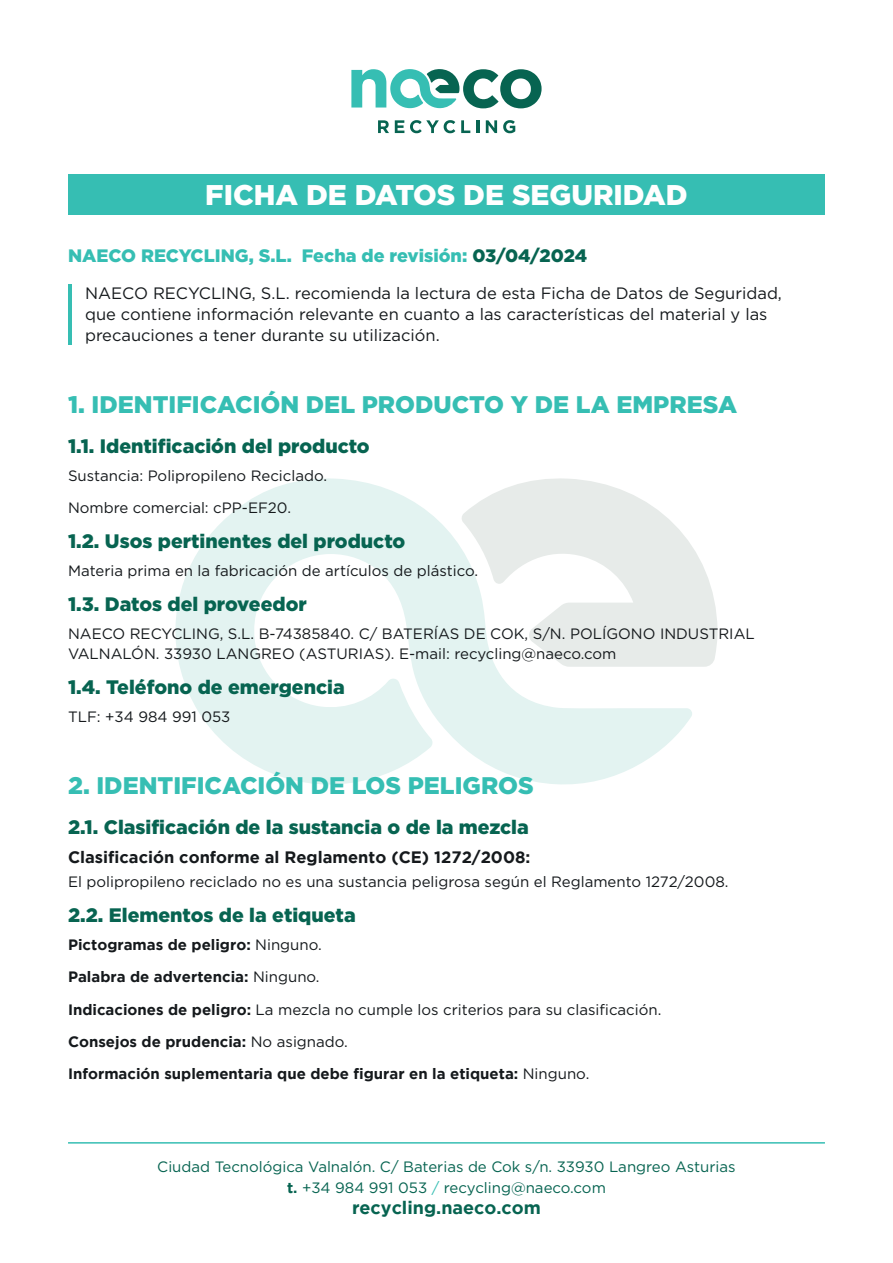
<style>
.page{position:relative;width:893px;height:1263px;background:#fff}
.page>*{position:absolute;margin:0;border:0;box-sizing:border-box;transform-origin:0 0}
.t1{font:900 28.5px "Gotham";color:#fff}
.Título_principal{font:900 24px "Gotham";color:#36beb3}
.Título_1_1{font:900 19.5px "Gotham";color:#076451}
.t2{font:900 18px "Gotham";color:#36beb3}
.t3{font:700 18px "Gotham";color:#076451}
.t4{font:16.5px/21px "Gotham";color:#15191c}
.Título_1_1_1{font:700 16.5px "Gotham";color:#15191c}
.Cuerpo{font:15px/19.5px "Gotham";color:#15191c}
.Cuerpo-2{font:700 15px "Gotham";color:#15191c}
.t5{font:15px/21px "Gotham";color:#076451;text-align:center}
.s1{color:#076451}
.s2{font-weight:400}
.s3{font-weight:700}
.s4{color:#36beb3}
</style>
<div class="page">
<svg style="left:351px;top:69px;width:191px;height:40px"></svg>
<svg style="left:378px;top:120px;width:11px;height:13px"></svg>
<svg style="left:395px;top:120px;width:9px;height:13px"></svg>
<svg style="left:410px;top:120px;width:45px;height:13px"></svg>
<svg style="left:461px;top:120px;width:9px;height:13px"></svg>
<svg style="left:476px;top:120px;width:3px;height:13px"></svg>
<svg style="left:486px;top:120px;width:11px;height:13px"></svg>
<svg style="left:503px;top:120px;width:12px;height:13px"></svg>
<svg style="left:694px;top:550px;width:24px;height:117px;fill:#e7ebe9"></svg>
<svg style="left:175px;top:478px;width:519px;height:307px;fill:#e7f3f1"></svg>
<hr style="left:68px;top:1142px;width:757px;height:1px;background:#36beb3">
<div style="left:68px;top:174px;width:757px;height:41px;background:#36beb3"></div>
<hr style="left:68px;top:285px;width:4px;height:60px;background:#36beb3">
<p class="t1" style="left:205px;top:178px;width:484px">FICHA DE DATOS DE SEGURIDAD</p>
<p class="t2" style="left:68px;top:245px;width:521px">NAECO RECYCLING, S.L. Fecha de revisión: <span class="s1">03/04/2024</span></p>
<p class="t4" style="left:85px;top:282px;width:698px">NAECO RECYCLING, S.L. recomienda la lectura de esta Ficha de Datos de Seguridad, que contiene información relevante en cuanto a las características del material y las precauciones a tener durante su utilización.</p>
<p class="Título_principal" style="left:68px;top:391px;width:670px">1. IDENTIFICACIÓN DEL PRODUCTO Y DE LA EMPRESA</p>
<p class="Título_1_1" style="left:68px;top:434px;width:303px">1.1. Identificación del producto</p>
<p class="Cuerpo" style="left:68px;top:465px;width:261px">Sustancia: Polipropileno Reciclado.</p>
<p class="Cuerpo" style="left:68px;top:497px;width:224px">Nombre comercial: cPP-EF20.</p>
<p class="Título_1_1" style="left:68px;top:530px;width:339px">1.2. Usos pertinentes del producto</p>
<p class="Cuerpo" style="left:68px;top:561px;width:412px">Materia prima en la fabricación de artículos de plástico.</p>
<p class="Título_1_1" style="left:68px;top:593px;width:240px">1.3. Datos del proveedor</p>
<p class="Cuerpo" style="left:68px;top:624px;width:688px">NAECO RECYCLING, S.L. B-74385840. C/ BATERÍAS DE COK, S/N. POLÍGONO INDUSTRIAL<br>VALNALÓN. 33930 LANGREO (ASTURIAS). E-mail: recycling@naeco.com</p>
<p class="Título_1_1" style="left:68px;top:676px;width:278px">1.4. Teléfono de emergencia</p>
<p class="Cuerpo" style="left:68px;top:707px;width:164px">TLF: +34 984 991 053</p>
<p class="Título_principal" style="left:68px;top:772px;width:467px">2. IDENTIFICACIÓN DE LOS PELIGROS</p>
<p class="Título_1_1" style="left:68px;top:815px;width:462px">2.1. Clasificación de la sustancia o de la mezcla</p>
<p class="Título_1_1_1" style="left:68px;top:848px;width:464px">Clasificación conforme al Reglamento (CE) 1272/2008:</p>
<p class="Cuerpo" style="left:68px;top:871px;width:662px">El polipropileno reciclado no es una sustancia peligrosa según el Reglamento 1272/2008.</p>
<p class="Título_1_1" style="left:68px;top:904px;width:289px">2.2. Elementos de la etiqueta</p>
<p class="Cuerpo-2" style="left:68px;top:936px;width:255px">Pictogramas de peligro: <span class="s2">Ninguno.</span></p>
<p class="Cuerpo-2" style="left:68px;top:968px;width:253px">Palabra de advertencia: <span class="s2">Ninguno.</span></p>
<p class="Cuerpo" style="left:68px;top:999px;width:595px"><span class="s3">Indicaciones de peligro:</span> La mezcla no cumple los criterios para su clasificación.</p>
<p class="Cuerpo-2" style="left:68px;top:1033px;width:281px">Consejos de prudencia: <span class="s2">No asignado.</span></p>
<p class="Cuerpo-2" style="left:68px;top:1065px;width:523px">Información suplementaria que debe figurar en la etiqueta: <span class="s2">Ninguno.</span></p>
<p class="t5" style="left:157px;top:1156px;width:580px">Ciudad Tecnológica Valnalón. C/ Baterias de Cok s/n. 33930 Langreo Asturias <span class="s3">t.</span> +34 984 991 053 <span class="s4">/</span> recycling@naeco.com</p>
<p class="t3" style="left:352px;top:1197px;width:190px">recycling.naeco.com</p>
</div>
